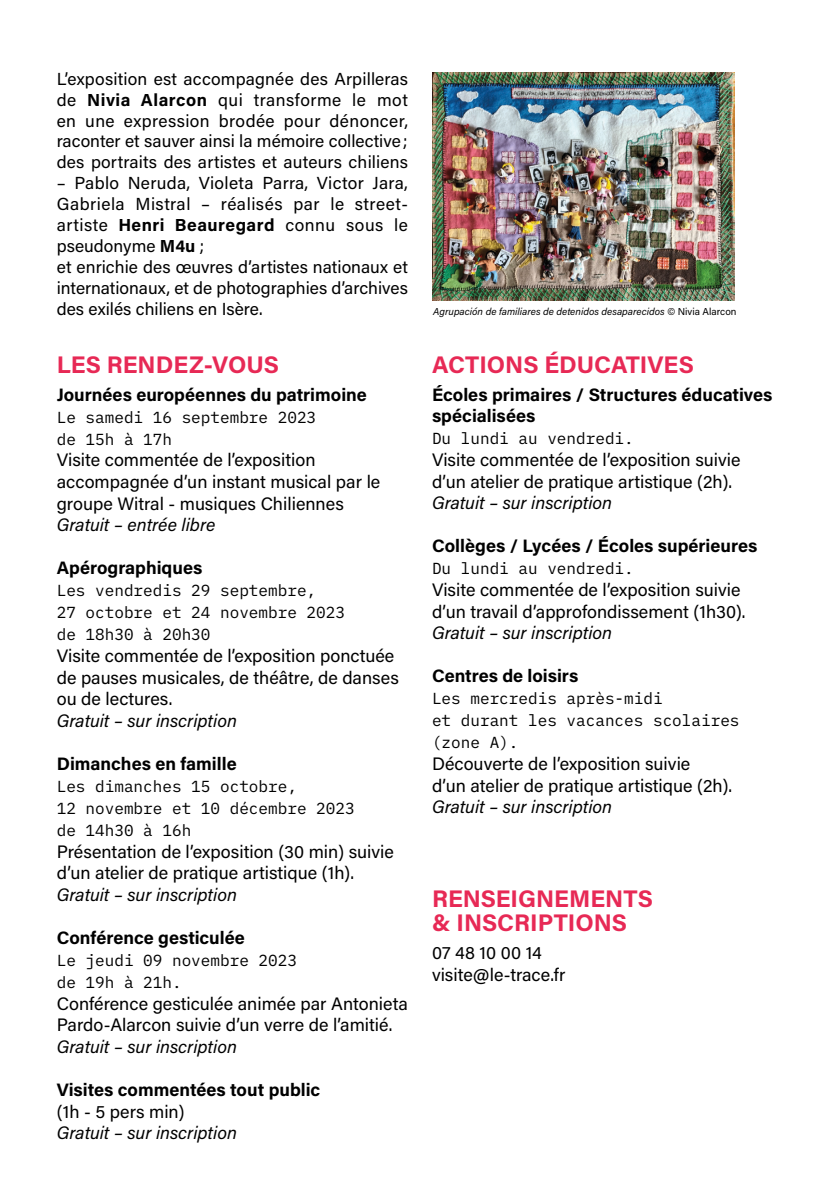
<style>
.page{position:relative;width:840px;height:1191px;background:#fff}
.page>*{position:absolute;margin:0;border:0;box-sizing:border-box;transform-origin:0 0}
.t1{font:700 24px/24px "Acumin Pro";color:#e72955}
.t2{font:18px/21.6px "Acumin Pro";color:#000}
.t3{font:700 18px/21.6px "Acumin Pro";color:#000}
.t4{font:italic 18px "Acumin Pro";color:#000}
.t5{font:17.4px/20.8px "Acumin Pro";letter-spacing:.01em;color:#000;text-align:justify}
.t6{font:16px/22px "IBM Plex Mono";color:#000}
.t7{font:italic 10px "Acumin Pro";color:#000}
.s1{font-weight:700}
.s2{font-style:normal}
</style>
<div class="page">
<img style="left:432px;top:72px;width:301px;height:229px">
<p class="t5" style="left:57px;top:68px;width:352px">L’exposition est accompagnée des Arpilleras de <span class="s1">Nivia Alarcon</span> qui transforme le mot en une expression brodée pour dénoncer, raconter et sauver ainsi la mémoire collective; des portraits des artistes et auteurs chiliens</p>
<p class="t5" style="left:57px;top:172px;width:352px;text-align:left">– Pablo Neruda, Violeta Parra, Victor Jara, Gabriela Mistral – réalisés par le street&shy;artiste <span class="s1">Henri Beauregard</span> connu sous le pseudonyme <span class="s1">M4u</span> ;<br>et enrichie des œuvres d’artistes nationaux et internationaux, et de photographies d’archives des exilés chiliens en Isère.</p>
<h1 class="t1" style="left:57px;top:351px;width:223px">LES RENDEZ-VOUS</h1>
<p class="t3" style="left:57px;top:383px;width:311px">Journées européennes du patrimoine</p>
<p class="t6" style="left:57px;top:405px;width:261px">Le samedi 16 septembre 2023 de 15h à 17h</p>
<p class="t2" style="left:57px;top:448px;width:325px">Visite commentée de l’exposition accompagnée d’un instant musical par le groupe Witral - musiques Chiliennes</p>
<p class="t4" style="left:57px;top:512px;width:160px">Gratuit – entrée libre</p>
<p class="t3" style="left:57px;top:556px;width:147px">Apérographiques</p>
<p class="t6" style="left:57px;top:578px;width:290px">Les vendredis 29 septembre,<br>27 octobre et 24 novembre 2023 de 18h30 à 20h30</p>
<p class="t2" style="left:57px;top:644px;width:343px">Visite commentée de l’exposition ponctuée de pauses musicales, de théâtre, de danses ou de lectures.</p>
<p class="t4" style="left:57px;top:708px;width:182px">Gratuit – sur inscription</p>
<p class="t3" style="left:57px;top:752px;width:181px">Dimanches en famille</p>
<p class="t6" style="left:57px;top:774px;width:299px">Les dimanches 15 octobre,<br>12 novembre et 10 décembre 2023 de 14h30 à 16h</p>
<p class="t2" style="left:57px;top:840px;width:338px">Présentation de l’exposition (30 min) suivie d’un atelier de pratique artistique (1h).</p>
<p class="t4" style="left:57px;top:882px;width:182px">Gratuit – sur inscription</p>
<p class="t3" style="left:57px;top:926px;width:189px">Conférence gesticulée</p>
<p class="t6" style="left:57px;top:948px;width:242px">Le jeudi 09 novembre 2023 de 19h à 21h.</p>
<p class="t2" style="left:57px;top:992px;width:352px">Conférence gesticulée animée par Antonieta<br>Pardo-Alarcon suivie d’un verre de l’amitié.</p>
<p class="t4" style="left:57px;top:1034px;width:182px">Gratuit – sur inscription</p>
<p class="t3" style="left:57px;top:1078px;width:265px">Visites commentées tout public</p>
<p class="t2" style="left:57px;top:1100px;width:129px">(1h - 5 pers min)</p>
<p class="t4" style="left:57px;top:1120px;width:182px">Gratuit – sur inscription</p>
<p class="t7" style="left:433px;top:304px;width:304px">Agrupación de familiares de detenidos desaparecidos <span class="s2">© Nivia Alarcon</span></p>
<h1 class="t1" style="left:432px;top:351px;width:263px">ACTIONS ÉDUCATIVES</h1>
<p class="t3" style="left:432px;top:383px;width:342px">Écoles primaires / Structures éducatives spécialisées</p>
<p class="t6" style="left:432px;top:426px;width:203px">Du lundi au vendredi.</p>
<p class="t2" style="left:432px;top:448px;width:310px">Visite commentée de l’exposition suivie d’un atelier de pratique artistique (2h).</p>
<p class="t4" style="left:432px;top:490px;width:182px">Gratuit – sur inscription</p>
<p class="t3" style="left:432px;top:534px;width:327px">Collèges / Lycées / Écoles supérieures</p>
<p class="t6" style="left:432px;top:556px;width:203px">Du lundi au vendredi.</p>
<p class="t2" style="left:432px;top:578px;width:315px">Visite commentée de l’exposition suivie d’un travail d’approfondissement (1h30).</p>
<p class="t4" style="left:432px;top:620px;width:182px">Gratuit – sur inscription</p>
<p class="t3" style="left:432px;top:664px;width:148px">Centres de loisirs</p>
<p class="t6" style="left:432px;top:686px;width:309px">Les mercredis après-midi<br>et durant les vacances scolaires (zone A).</p>
<p class="t2" style="left:432px;top:752px;width:301px">Découverte de l’exposition suivie<br>d’un atelier de pratique artistique (2h).</p>
<p class="t4" style="left:432px;top:794px;width:182px">Gratuit – sur inscription</p>
<h1 class="t1" style="left:432px;top:885px;width:222px">RENSEIGNEMENTS &amp; INSCRIPTIONS</h1>
<p class="t2" style="left:432px;top:941px;width:135px">07 48 10 00 14 visite@le-trace.fr</p>
</div>
